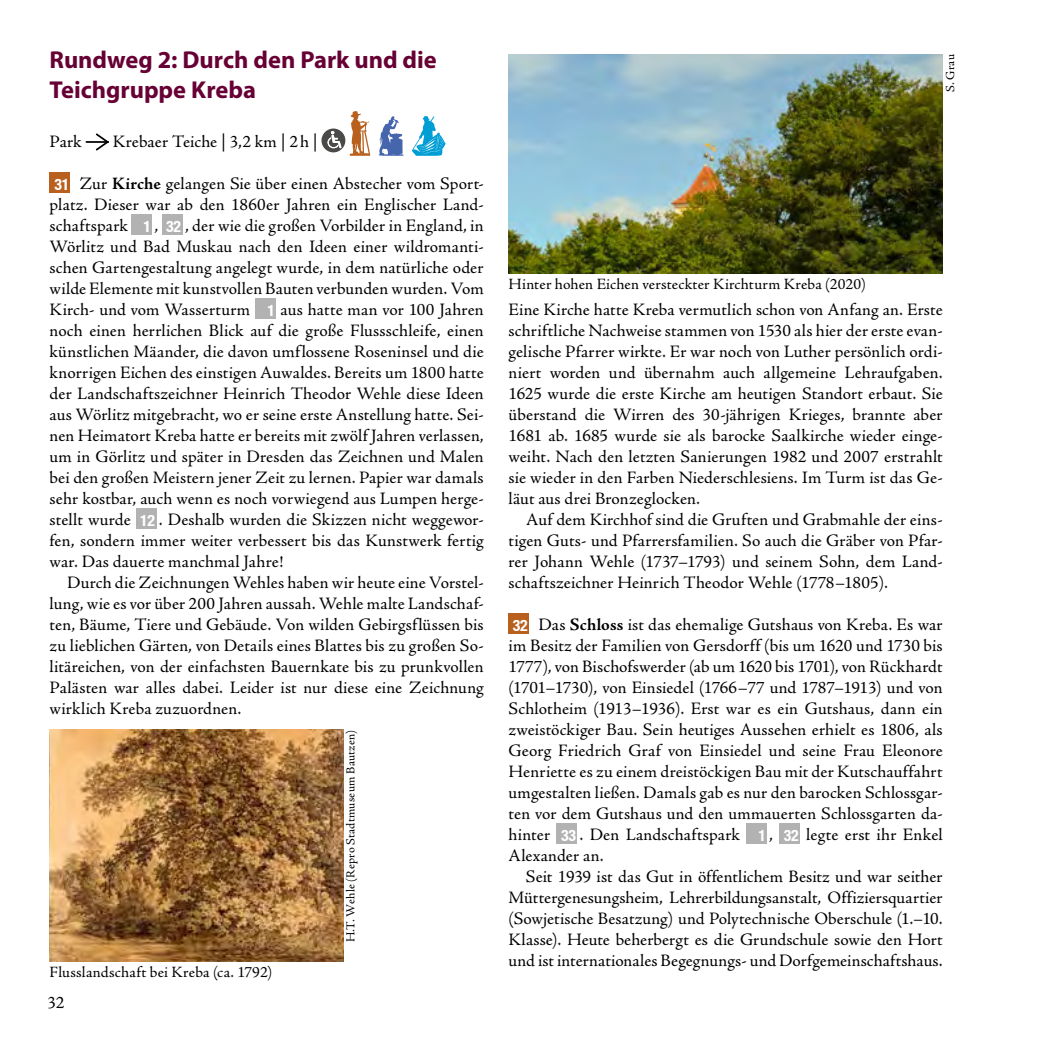
<style>
.page{position:relative;width:1042px;height:1042px;background:#fff}
.page>*{position:absolute;margin:0;border:0;box-sizing:border-box;transform-origin:0 0}
.H_02{font:700 24.5px/29.8px "Myriad Pro";color:#670034}
.Text{font:17.5px/21px "Adobe Jenson Pro";letter-spacing:.01em;color:#000;text-align:justify}
.Bildunterschrift{font:15.75px "Adobe Jenson Pro";letter-spacing:.015em;color:#000}
.NR_weiß{font:700 condensed 15.75px "Helvetica Neue LT";letter-spacing:-.015em;color:#fff}
.Bildautor{font:12.25px "Adobe Jenson Pro";letter-spacing:.02em;color:#000}
.s1{font-weight:700}
</style>
<div class="page">
<hr style="left:86px;top:141px;width:22px;height:2px;background:#000">
<svg style="left:94px;top:133px;width:15px;height:18px"></svg>
<div style="left:321px;top:129px;width:24px;height:23px;background:#4a4a49;border-radius:50%"></div>
<svg style="left:327px;top:131px;width:14px;height:17px"></svg>
<svg style="left:350px;top:111px;width:20px;height:45px"></svg>
<svg style="left:379px;top:116px;width:24px;height:40px"></svg>
<svg style="left:412px;top:116px;width:34px;height:40px"></svg>
<div style="left:50px;top:172px;width:20px;height:21px;background:#ba601f"></div>
<div style="left:131px;top:214px;width:21px;height:21px;background:#b3b2b2"></div>
<div style="left:162px;top:214px;width:20px;height:21px;background:#b3b2b2"></div>
<div style="left:255px;top:298px;width:21px;height:21px;background:#b3b2b2"></div>
<div style="left:136px;top:508px;width:20px;height:21px;background:#b3b2b2"></div>
<div style="left:508px;top:613px;width:21px;height:21px;background:#ba601f"></div>
<div style="left:557px;top:823px;width:20px;height:21px;background:#b3b2b2"></div>
<div style="left:746px;top:823px;width:21px;height:21px;background:#b3b2b2"></div>
<div style="left:779px;top:823px;width:21px;height:21px;background:#b3b2b2"></div>
<img style="left:508px;top:54px;width:435px;height:219px">
<img style="left:50px;top:730px;width:293px;height:231px">
<p class="H_02" style="left:50px;top:44px;width:389px">Rundweg 2: Durch den Park und die<br>Teichgruppe Kreba</p>
<p class="Text" style="left:50px;top:131px;width:34px">Park</p>
<p class="Text" style="left:113px;top:131px;width:206px">Krebaer Teiche | 3,2 km | 2h |</p>
<p class="NR_weiß" style="left:54px;top:175px;width:16px">31</p>
<p class="Text" style="left:50px;top:173px;width:436px;text-indent:30px">Zur <span class="s1">Kirche</span> gelangen Sie über einen Abstecher vom Sport&shy;platz. Dieser war ab den 1860er Jahren ein Englischer Land&shy;schaftspark</p>
<p class="Text" style="left:50px;top:215px;width:436px;text-indent:135px">, der wie die großen Vorbilder in England, in Wörlitz und Bad Muskau nach den Ideen einer wildromanti&shy;schen Gartengestaltung angelegt wurde, in dem natürliche oder wilde Elemente mit kunstvollen Bauten verbunden wurden. Vom Kirch- und vom Wasserturm</p>
<p class="NR_weiß" style="left:144px;top:217px;width:9px">1</p>
<p class="Text" style="left:154px;top:215px;width:5px">,</p>
<p class="NR_weiß" style="left:166px;top:217px;width:16px">32</p>
<p class="Text" style="left:50px;top:299px;width:436px;text-indent:231px">aus hatte man vor 100 Jahren noch einen herrlichen Blick auf die große Flussschleife, einen künstlichen Mäander, die davon umflossene Roseninsel und die knorrigen Eichen des einstigen Auwaldes. Bereits um 1800 hatte der Landschaftszeichner Heinrich Theodor Wehle diese Ideen aus Wörlitz mitgebracht, wo er seine erste Anstellung hatte. Sei&shy;nen Heimatort Kreba hatte er bereits mit zwölf Jahren verlassen, um in Görlitz und später in Dresden das Zeichnen und Malen bei den großen Meistern jener Zeit zu lernen. Papier war damals sehr kostbar, auch wenn es noch vorwiegend aus Lumpen herge&shy;stellt wurde</p>
<p class="NR_weiß" style="left:267px;top:301px;width:9px">1</p>
<p class="Text" style="left:50px;top:509px;width:436px;text-indent:109px">. Deshalb wurden die Skizzen nicht weggewor&shy;fen, sondern immer weiter verbessert bis das Kunstwerk fertig war. Das dauerte manchmal Jahre!</p>
<p class="Text" style="left:50px;top:572px;width:436px;text-indent:17px">Durch die Zeichnungen Wehles haben wir heute eine Vorstel&shy;lung, wie es vor über 200 Jahren aussah. Wehle malte Landschaf&shy;ten, Bäume, Tiere und Gebäude. Von wilden Gebirgsflüssen bis zu lieblichen Gärten, von Details eines Blattes bis zu großen So&shy;litäreichen, von der einfachsten Bauernkate bis zu prunkvollen Palästen war alles dabei. Leider ist nur diese eine Zeichnung wirklich Kreba zuzuordnen.</p>
<p class="NR_weiß" style="left:140px;top:511px;width:16px">12</p>
<p class="Bildunterschrift" style="left:50px;top:963px;width:224px">Flusslandschaft bei Kreba (ca. 1792)</p>
<p class="Text" style="left:48px;top:992px;width:18px">32</p>
<p class="Bildautor" style="left:344px;top:942px;width:214px;rotate:-90deg">H.T. Wehle (Repro Stadtmuseum Bautzen)</p>
<p class="Bildunterschrift" style="left:508px;top:275px;width:359px">Hinter hohen Eichen versteckter Kirchturm Kreba (2020)</p>
<p class="Bildautor" style="left:943px;top:92px;width:39px;rotate:-90deg">S. Grau</p>
<p class="Text" style="left:508px;top:299px;width:436px">Eine Kirche hatte Kreba vermutlich schon von Anfang an. Erste schriftliche Nachweise stammen von 1530 als hier der erste evan&shy;gelische Pfarrer wirkte. Er war noch von Luther persönlich ordi&shy;niert worden und übernahm auch allgemeine Lehraufgaben.<br>1625 wurde die erste Kirche am heutigen Standort erbaut. Sie überstand die Wirren des 30-jährigen Krieges, brannte aber 1681 ab. 1685 wurde sie als barocke Saalkirche wieder einge&shy;weiht. Nach den letzten Sanierungen 1982 und 2007 erstrahlt sie wieder in den Farben Niederschlesiens. Im Turm ist das Ge&shy;läut aus drei Bronzeglocken.</p>
<p class="Text" style="left:508px;top:509px;width:436px;text-indent:17px">Auf dem Kirchhof sind die Gruften und Grabmahle der eins&shy;tigen Guts- und Pfarrersfamilien. So auch die Gräber von Pfar&shy;rer Johann Wehle (1737–1793) und seinem Sohn, dem Land&shy;schaftszeichner Heinrich Theodor Wehle (1778–1805).</p>
<p class="NR_weiß" style="left:513px;top:616px;width:16px">32</p>
<p class="Text" style="left:508px;top:614px;width:436px;text-indent:30px">Das <span class="s1">Schloss</span> ist das ehemalige Gutshaus von Kreba. Es war im Besitz der Familien von Gersdorff (bis um 1620 und 1730 bis 1777), von Bischofswerder (ab um 1620 bis 1701), von Rückhardt (1701–1730), von Einsiedel (1766–77 und 1787–1913) und von Schlotheim (1913–1936). Erst war es ein Gutshaus, dann ein zweistöckiger Bau. Sein heutiges Aussehen erhielt es 1806, als Georg Friedrich Graf von Einsiedel und seine Frau Eleonore Henriette es zu einem dreistöckigen Bau mit der Kutschauffahrt umgestalten ließen. Damals gab es nur den barocken Schlossgar&shy;ten vor dem Gutshaus und den ummauerten Schlossgarten da&shy;hinter</p>
<p class="NR_weiß" style="left:561px;top:826px;width:16px">33</p>
<p class="Text" style="left:579px;top:824px;width:162px">. Den Landschaftspark</p>
<p class="NR_weiß" style="left:758px;top:826px;width:9px">1</p>
<p class="Text" style="left:769px;top:824px;width:5px">,</p>
<p class="NR_weiß" style="left:783px;top:826px;width:16px">32</p>
<p class="Text" style="left:806px;top:824px;width:138px">legte erst ihr Enkel</p>
<p class="Text" style="left:508px;top:845px;width:96px">Alexander an.</p>
<p class="Text" style="left:508px;top:866px;width:436px;text-indent:17px">Seit 1939 ist das Gut in öffentlichem Besitz und war seither Müttergenesungsheim, Lehrerbildungsanstalt, Offiziersquartier (Sowjetische Besatzung) und Polytechnische Oberschule (1.–10.<br>Klasse). Heute beherbergt es die Grundschule sowie den Hort und ist internationales Begegnungs- und Dorfgemeinschaftshaus.</p>
</div>
